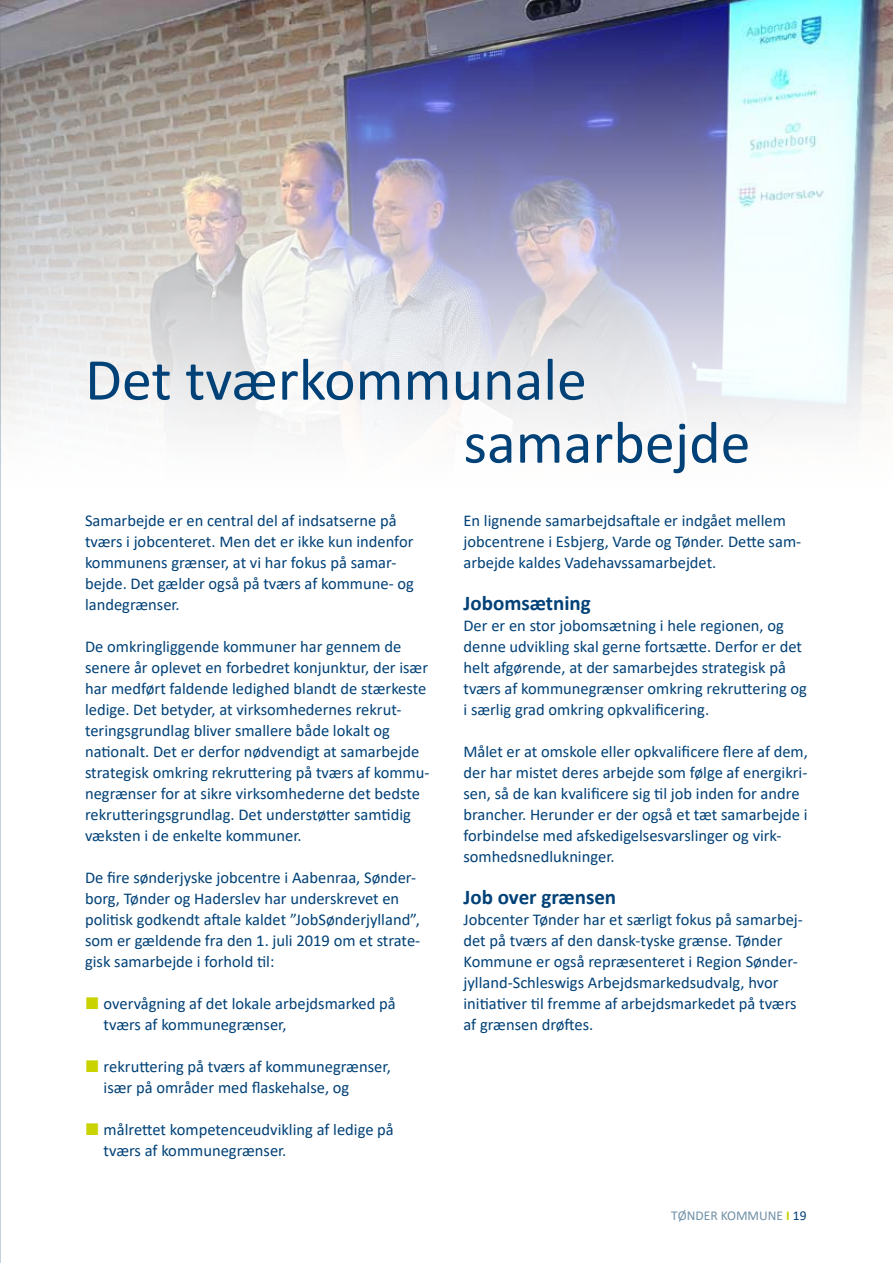
<style>
.page{position:relative;width:893px;height:1263px;background:#fff}
.page>*{position:absolute;margin:0;border:0;box-sizing:border-box;transform-origin:0 0}
.t1{font:60px/63px "Calibri";color:#004177}
.t2{font:700 21px "Calibri";color:#004177}
.t3{font:16.5px/21px "Calibri";color:#004177}
.t4{font:13.5px "Calibri";color:#6f90a7}
.s1{font-family:"Segoe UI";color:#c8d300}
.s2{font-weight:700;color:#c8d300}
.s3{color:#004177}
</style>
<div class="page">
<img style="left:0;top:0;width:893px;height:491px">
<h1 class="t1" style="left:464px;top:347px;width:288px;text-indent:-378px">Det tværkommunale samarbejde</h1>
<p class="t3" style="left:85px;top:509px;width:330px">Samarbejde er en central del af indsatserne på tværs i jobcenteret. Men det er ikke kun indenfor kommunens grænser, at vi har fokus på samar&shy;bejde. Det gælder også på tværs af kommune- og landegrænser.</p>
<p class="t3" style="left:85px;top:635px;width:346px">De omkringliggende kommuner har gennem de senere år oplevet en forbedret konjunktur, der især har medført faldende ledighed blandt de stærkeste ledige. Det betyder, at virksomhedernes rekrut&shy;teringsgrundlag bliver smallere både lokalt og nationalt. Det er derfor nødvendigt at samarbejde strategisk omkring rekruttering på tværs af kommu&shy;negrænser for at sikre virksomhederne det bedste rekrutteringsgrundlag. Det understøtter samtidig væksten i de enkelte kommuner.</p>
<p class="t3" style="left:85px;top:866px;width:337px">De fire sønderjyske jobcentre i Aabenraa, Sønder&shy;borg, Tønder og Haderslev har underskrevet en politisk godkendt aftale kaldet ”JobSønderjylland”, som er gældende fra den 1. juli 2019 om et strate&shy;gisk samarbejde i forhold til:</p>
<p class="t3" style="left:104px;top:992px;width:294px;text-indent:-19px"><span class="s1">■</span> overvågning af det lokale arbejdsmarked på tværs af kommunegrænser,</p>
<p class="t3" style="left:104px;top:1055px;width:289px;text-indent:-19px"><span class="s1">■</span> rekruttering på tværs af kommunegrænser, især på områder med flaskehalse, og</p>
<p class="t3" style="left:104px;top:1118px;width:292px;text-indent:-19px"><span class="s1">■</span> målrettet kompetenceudvikling af ledige på tværs af kommunegrænser.</p>
<p class="t3" style="left:463px;top:509px;width:339px">En lignende samarbejdsaftale er indgået mellem jobcentrene i Esbjerg, Varde og Tønder. Dette sam&shy;arbejde kaldes Vadehavssamarbejdet.</p>
<p class="t2" style="left:463px;top:588px;width:129px">Jobomsætning</p>
<p class="t3" style="left:463px;top:614px;width:345px">Der er en stor jobomsætning i hele regionen, og denne udvikling skal gerne fortsætte. Derfor er det helt afgørende, at der samarbejdes strategisk på tværs af kommunegrænser omkring rekruttering og i særlig grad omkring opkvalificering.</p>
<p class="t3" style="left:463px;top:740px;width:346px">Målet er at omskole eller opkvalificere flere af dem, der har mistet deres arbejde som følge af energikri&shy;sen, så de kan kvalificere sig til job inden for andre brancher. Herunder er der også et tæt samarbejde i forbindelse med afskedigelsesvarslinger og virk&shy;somhedsnedlukninger.</p>
<p class="t2" style="left:463px;top:882px;width:154px">Job over grænsen</p>
<p class="t3" style="left:463px;top:908px;width:341px">Jobcenter Tønder har et særligt fokus på samarbej&shy;det på tværs af den dansk-tyske grænse. Tønder Kommune er også repræsenteret i Region Sønder&shy;jylland-Schleswigs Arbejdsmarkedsudvalg, hvor initiativer til fremme af arbejdsmarkedet på tværs af grænsen drøftes.</p>
<p class="t4" style="left:671px;top:1206px;width:137px">TØNDER KOMMUNE <span class="s2">I</span> <span class="s3">19</span></p>
</div>
